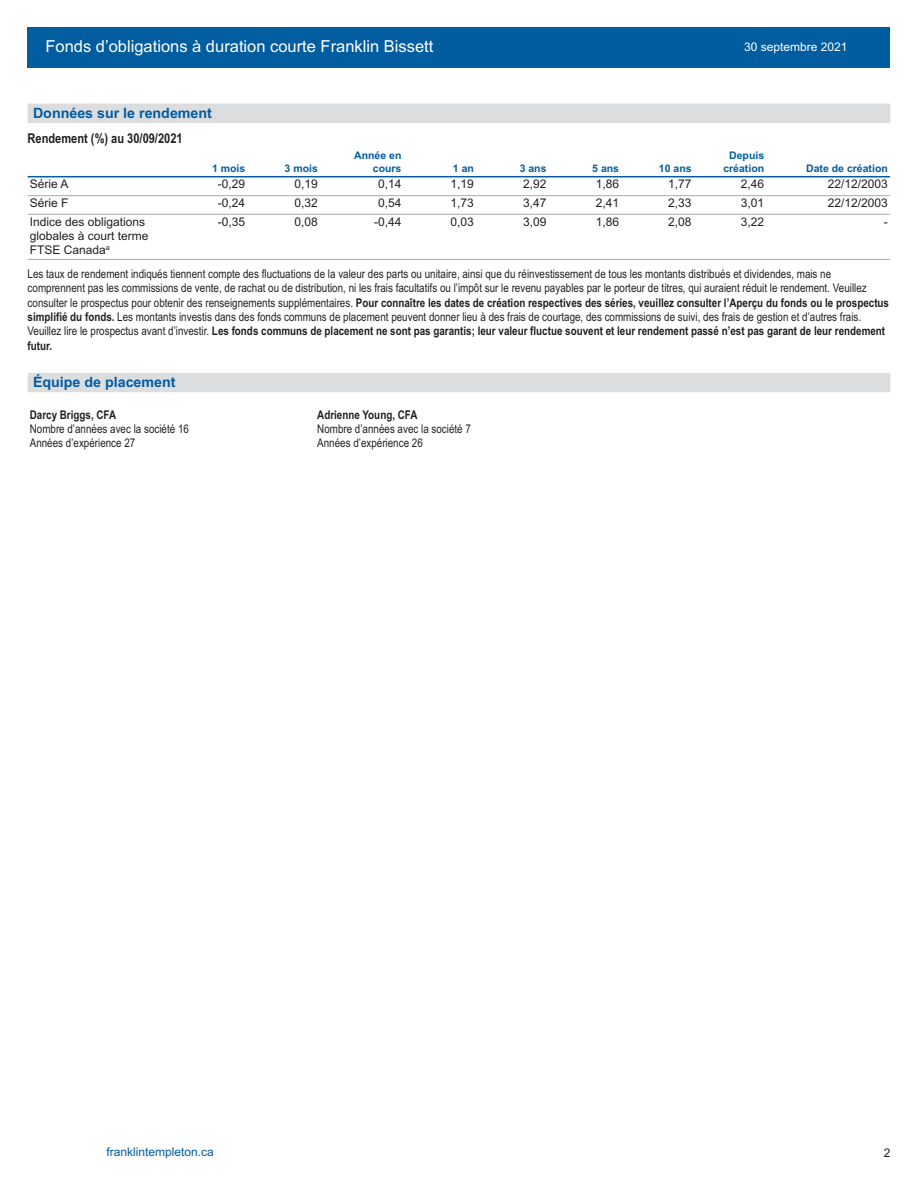
<style>
.page{position:relative;width:918px;height:1188px;background:#fff}
.page>*{position:absolute;margin:0;border:0;box-sizing:border-box;transform-origin:0 0}
.t1{font:16.5px "Arial";color:#fff}
.t2{font:700 14.25px "Arial";color:#015ca0}
.t3{font:700 13.5px "Arial Narrow";color:#231f20}
.t4{font:12px/14.4px "Arial Narrow";color:#231f20}
.t5{font:12px/14.4px "Arial";color:#231f20}
.t6{font:700 12px "Arial Narrow";color:#231f20}
.t7{font:12px "Arial";color:#015ca0}
.t8{font:12px "Arial";color:#fff}
.t9{font:700 10.5px/12.6px "Arial";color:#015ca0;text-align:right}
.s1{font-weight:700}
</style>
<div class="page">
<div style="left:28px;top:28px;width:862px;height:40px;background:#015ca0"></div>
<div style="left:28px;top:104px;width:862px;height:19px;background:#dcdddf"></div>
<div style="left:28px;top:373px;width:862px;height:19px;background:#dcdddf"></div>
<hr style="left:28px;top:176px;width:862px;height:1px;background:#015ca0">
<hr style="left:28px;top:195px;width:862px;height:1px;background:#a8a9ad">
<hr style="left:28px;top:214px;width:862px;height:1px;background:#a8a9ad">
<hr style="left:28px;top:259px;width:862px;height:1px;background:#a8a9ad">
<p class="t1" style="left:45px;top:40px;width:389px">Fonds d’obligations à duration courte Franklin Bissett</p>
<p class="t8" style="left:744px;top:42px;width:105px">30 septembre 2021</p>
<p class="t2" style="left:33px;top:107px;width:180px">Données sur le rendement</p>
<p class="t3" style="left:28px;top:133px;width:157px">Rendement (%) au 30/09/2021</p>
<p class="t9" style="left:212px;top:163px;width:35px">1 mois</p>
<p class="t9" style="left:285px;top:163px;width:35px">3 mois</p>
<p class="t9" style="left:354px;top:150px;width:49px">Année en cours</p>
<p class="t9" style="left:453px;top:163px;width:23px">1 an</p>
<p class="t9" style="left:520px;top:163px;width:28px">3 ans</p>
<p class="t9" style="left:592px;top:163px;width:28px">5 ans</p>
<p class="t9" style="left:659px;top:163px;width:34px">10 ans</p>
<p class="t9" style="left:723px;top:150px;width:42px;text-align:center">Depuis création</p>
<p class="t9" style="left:806px;top:163px;width:83px">Date de création</p>
<p class="t5" style="left:30px;top:178px;width:40px">Série A</p>
<p class="t5" style="left:218px;top:178px;width:29px">-0,29</p>
<p class="t5" style="left:295px;top:178px;width:25px">0,19</p>
<p class="t5" style="left:378px;top:178px;width:25px">0,14</p>
<p class="t5" style="left:451px;top:178px;width:25px">1,19</p>
<p class="t5" style="left:523px;top:178px;width:25px">2,92</p>
<p class="t5" style="left:596px;top:178px;width:25px">1,86</p>
<p class="t5" style="left:668px;top:178px;width:25px">1,77</p>
<p class="t5" style="left:741px;top:178px;width:25px">2,46</p>
<p class="t5" style="left:828px;top:178px;width:62px">22/12/2003</p>
<p class="t5" style="left:30px;top:197px;width:40px">Série F</p>
<p class="t5" style="left:218px;top:197px;width:29px">-0,24</p>
<p class="t5" style="left:295px;top:197px;width:25px">0,32</p>
<p class="t5" style="left:378px;top:197px;width:25px">0,54</p>
<p class="t5" style="left:451px;top:197px;width:25px">1,73</p>
<p class="t5" style="left:523px;top:197px;width:25px">3,47</p>
<p class="t5" style="left:596px;top:197px;width:25px">2,41</p>
<p class="t5" style="left:668px;top:197px;width:25px">2,33</p>
<p class="t5" style="left:741px;top:197px;width:25px">3,01</p>
<p class="t5" style="left:828px;top:197px;width:62px">22/12/2003</p>
<p class="t5" style="left:30px;top:215px;width:120px">Indice des obligations globales à court terme<br>FTSE Canada<sup>a</sup></p>
<p class="t5" style="left:218px;top:215px;width:29px">-0,35</p>
<p class="t5" style="left:295px;top:215px;width:25px">0,08</p>
<p class="t5" style="left:374px;top:215px;width:29px">-0,44</p>
<p class="t5" style="left:451px;top:215px;width:25px">0,03</p>
<p class="t5" style="left:523px;top:215px;width:25px">3,09</p>
<p class="t5" style="left:596px;top:215px;width:25px">1,86</p>
<p class="t5" style="left:668px;top:215px;width:25px">2,08</p>
<p class="t5" style="left:741px;top:215px;width:25px">3,22</p>
<p class="t5" style="left:884px;top:215px;width:5px">-</p>
<p class="t4" style="left:28px;top:268px;width:863px">Les taux de rendement indiqués tiennent compte des fluctuations de la valeur des parts ou unitaire, ainsi que du réinvestissement de tous les montants distribués et dividendes, mais ne comprennent pas les commissions de vente, de rachat ou de distribution, ni les frais facultatifs ou l’impôt sur le revenu payables par le porteur de titres, qui auraient réduit le rendement. Veuillez consulter le prospectus pour obtenir des renseignements supplémentaires. <span class="s1">Pour connaître les dates de création respectives des séries, veuillez consulter l’Aperçu du fonds ou le prospectus simplifié du fonds.</span> Les montants investis dans des fonds communs de placement peuvent donner lieu à des frais de courtage, des commissions de suivi, des frais de gestion et d’autres frais.<br>Veuillez lire le prospectus avant d’investir. <span class="s1">Les fonds communs de placement ne sont pas garantis; leur valeur fluctue souvent et leur rendement passé n’est pas garant de leur rendement futur.</span></p>
<p class="t2" style="left:33px;top:377px;width:144px">Équipe de placement</p>
<p class="t6" style="left:30px;top:410px;width:88px">Darcy Briggs, CFA</p>
<p class="t4" style="left:30px;top:423px;width:161px">Nombre d’années avec la société 16</p>
<p class="t4" style="left:30px;top:437px;width:107px">Années d’expérience 27</p>
<p class="t6" style="left:317px;top:410px;width:102px">Adrienne Young, CFA</p>
<p class="t4" style="left:317px;top:423px;width:155px">Nombre d’années avec la société 7</p>
<p class="t4" style="left:317px;top:437px;width:107px">Années d’expérience 26</p>
<p class="t7" style="left:106px;top:1147px;width:109px">franklintempleton.ca</p>
<p class="t5" style="left:884px;top:1147px;width:8px">2</p>
</div>
